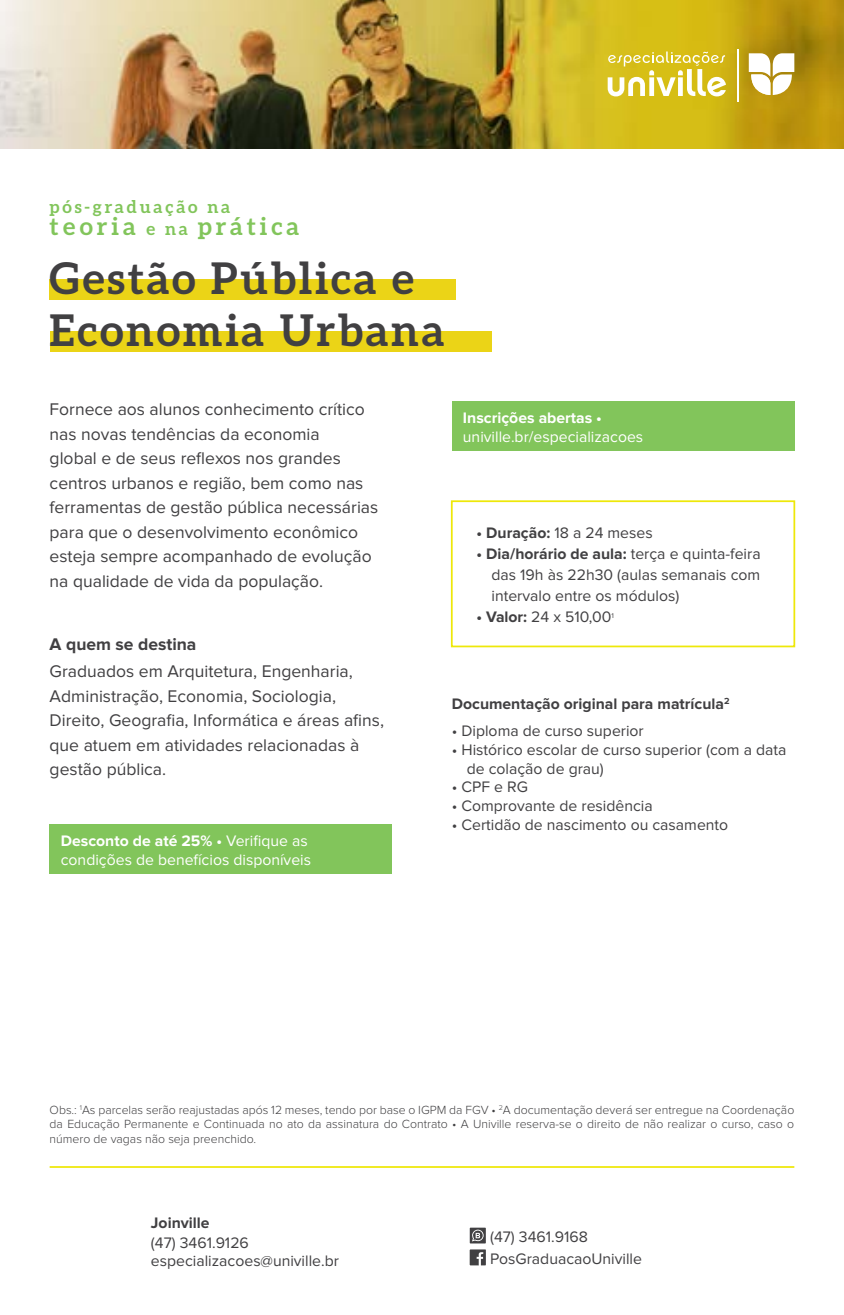
<style>
.page{position:relative;width:844px;height:1315px;background:#fff}
.page>*{position:absolute;margin:0;border:0;box-sizing:border-box;transform-origin:0 0}
.t1{font:700 43.75px/52.5px "Aleo";letter-spacing:.06em;color:#414042}
.t2{font:700 24.5px "Aleo";letter-spacing:.16em;color:#82c55b}
.t3{font:17.5px/24.5px "Proxima Nova";color:#414042}
.t4{font:700 17.5px "Aleo";letter-spacing:.16em;color:#82c55b}
.t5{font:700 17.5px "Proxima Nova";color:#414042}
.t6{font:15.75px/21px "Proxima Nova";color:#414042}
.t7{font:15.75px/18.9px "Proxima Nova";color:#fff}
.t8{font:700 15.75px "Proxima Nova";color:#414042}
.t9{font:700 15.75px "Proxima Nova";color:#fff}
.t10{font:300 12.25px/14.7px "Proxima Nova";color:#414042;text-align:justify}
.s1{font-size:17.5px}
.s2{font-weight:700}
</style>
<div class="page">
<img style="left:0;top:0;width:843px;height:149px">
<svg style="left:748px;top:53px;width:46px;height:42px"></svg>
<hr style="left:737px;top:49px;width:1px;height:52px;background:#fff">
<svg style="left:607px;top:51px;width:118px;height:46px"></svg>
<div style="left:451px;top:500px;width:344px;height:147px;border:2px solid #eee809"></div>
<hr style="left:50px;top:1166px;width:744px;height:1px;background:#eee809">
<div style="left:50px;top:824px;width:342px;height:50px;background:#82c55b"></div>
<div style="left:451px;top:401px;width:343px;height:50px;background:#82c55b"></div>
<div style="left:50px;top:279px;width:405px;height:20px;background:#ebd417"></div>
<div style="left:50px;top:332px;width:441px;height:20px;background:#ebd417"></div>
<svg style="left:469px;top:1249px;width:17px;height:16px"></svg>
<div style="left:469px;top:1227px;width:16px;height:16px;background:#414042"></div>
<svg style="left:472px;top:1229px;width:11px;height:12px"></svg>
<p class="t4" style="left:50px;top:196px;width:182px">pós-graduação na</p>
<h2 class="t2" style="left:50px;top:212px;width:251px">teoria <span class="s1">e na</span> prática</h2>
<h1 class="t1" style="left:50px;top:251px;width:396px">Gestão Pública e<br>Economia Urbana</h1>
<p class="t3" style="left:50px;top:398px;width:330px">Fornece aos alunos conhecimento crítico nas novas tendências da economia<br>global e de seus reflexos nos grandes centros urbanos e região, bem como nas ferramentas de gestão pública necessárias para que o desenvolvimento econômico esteja sempre acompanhado de evolução na qualidade de vida da população.</p>
<p class="t9" style="left:463px;top:410px;width:140px">Inscrições abertas •</p>
<p class="t7" style="left:463px;top:428px;width:182px">univille.br/especializacoes</p>
<p class="t6" style="left:476px;top:523px;width:177px"><span class="s2">• Duração:</span> 18 a 24 meses</p>
<p class="t6" style="left:491px;top:544px;width:270px;text-align:justify;text-indent:-15px"><span class="s2">• Dia/horário de aula:</span> terça e quinta-feira das 19h às 22h30 (aulas semanais com intervalo entre os módulos)</p>
<p class="t6" style="left:476px;top:607px;width:139px"><span class="s2">• Valor:</span> 24 x 510,00<sup>1</sup></p>
<p class="t5" style="left:50px;top:636px;width:148px">A quem se destina</p>
<p class="t3" style="left:50px;top:660px;width:336px">Graduados em Arquitetura, Engenharia, Administração, Economia, Sociologia, Direito, Geografia, Informática e áreas afins, que atuem em atividades relacionadas à gestão pública.</p>
<p class="t7" style="left:61px;top:832px;width:252px"><span class="s2">Desconto de até 25% •</span> Verifique as condições de benefícios disponíveis</p>
<p class="t8" style="left:451px;top:697px;width:279px">Documentação original para matrícula<sup>2</sup></p>
<p class="t6" style="left:451px;top:720px;width:193px">• Diploma de curso superior</p>
<p class="t6" style="left:466px;top:740px;width:321px;line-height:18.9px;text-indent:-15px">• Histórico escolar de curso superior (com a data de colação de grau)</p>
<p class="t6" style="left:451px;top:777px;width:78px">• CPF e RG</p>
<p class="t6" style="left:451px;top:796px;width:202px">• Comprovante de residência</p>
<p class="t6" style="left:451px;top:815px;width:278px">• Certidão de nascimento ou casamento</p>
<p class="t10" style="left:50px;top:1102px;width:746px">Obs.: <sup>1</sup>As parcelas serão reajustadas após 12 meses, tendo por base o IGPM da FGV • <sup>2</sup>A documentação deverá ser entregue na Coordenação da Educação Permanente e Continuada no ato da assinatura do Contrato • A Univille reserva-se o direito de não realizar o curso, caso o número de vagas não seja preenchido.</p>
<p class="t8" style="left:151px;top:1215px;width:60px">Joinville</p>
<p class="t6" style="left:151px;top:1234px;width:189px;line-height:17.5px">(47) 3461.9126 especializacoes@univille.br</p>
<p class="t6" style="left:490px;top:1226px;width:153px;line-height:21.9px">(47) 3461.9168<br>PosGraduacaoUniville</p>
</div>
